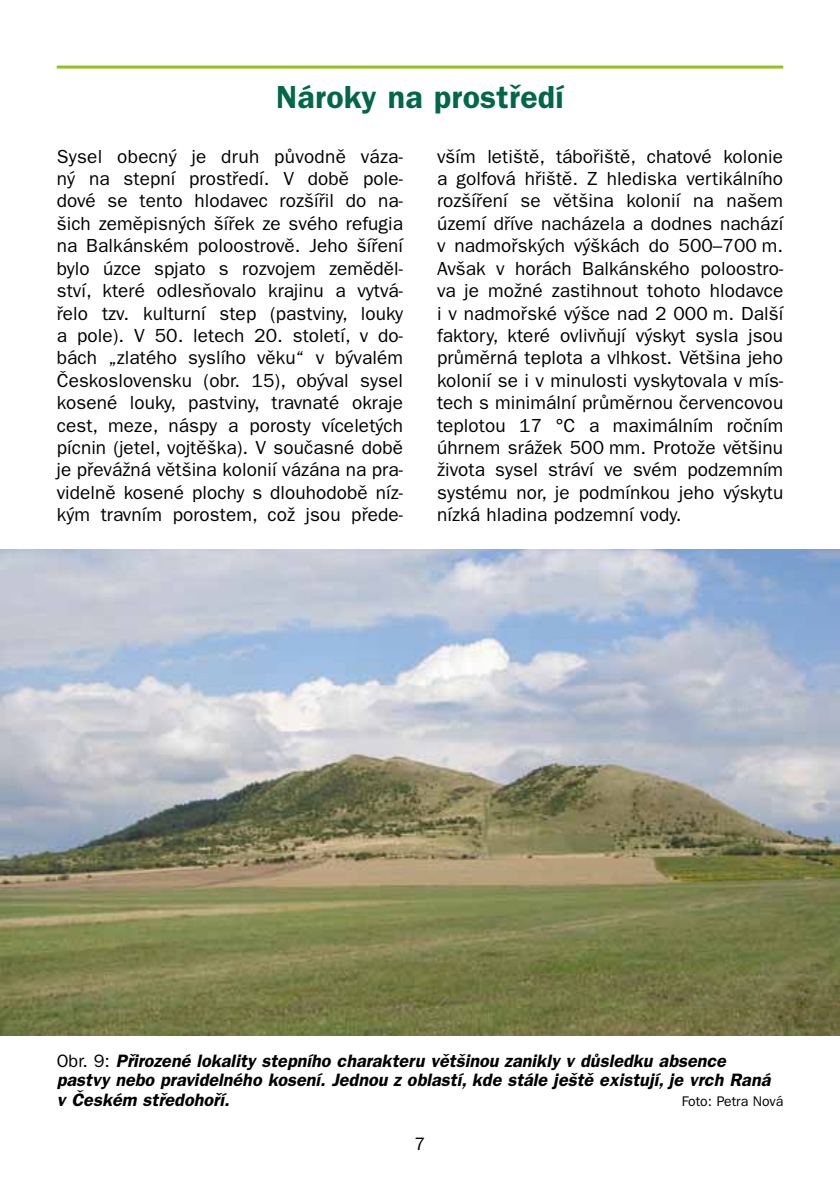
<style>
.page{position:relative;width:840px;height:1191px;background:#fff}
.page>*{position:absolute;margin:0;border:0;box-sizing:border-box;transform-origin:0 0}
.t1{font:600 32px "ITC Franklin Gothic CE";letter-spacing:.01em;color:#006748}
.t2{font:19px/22.4px "ITC Franklin Gothic CE";letter-spacing:.005em;color:#000;text-align:justify}
.t3{font:italic 600 18px/19.6px "ITC Franklin Gothic CE";color:#000}
.t4{font:18px "ITC Franklin Gothic CE";color:#000}
.t5{font:14px "ITC Franklin Gothic CE";color:#000}
.s1{font-weight:400;font-style:normal}
</style>
<div class="page">
<hr style="left:57px;top:66px;width:725px;height:3px;background:#94c11c">
<img style="left:0;top:550px;width:839px;height:485px">
<p class="t1" style="left:276px;top:79px;width:289px">Nároky na prostředí</p>
<p class="t2" style="left:437px;top:145px;width:347px">vším letiště, tábořiště, chatové kolonie a golfová hřiště. Z hlediska vertikálního rozšíření se většina kolonií na našem území dříve nacházela a dodnes nachází v nadmořských výškách do 500–700 m.<br>Avšak v horách Balkánského poloostro&shy;va je možné zastihnout tohoto hlodavce i v nadmořské výšce nad 2 000 m. Další faktory, které ovlivňují výskyt sysla jsou průměrná teplota a vlhkost. Většina jeho kolonií se i v minulosti vyskytovala v mís&shy;tech s minimální průměrnou červencovou teplotou 17 °C a maximálním ročním úhrnem srážek 500 mm. Protože většinu života sysel stráví ve svém podzemním systému nor, je podmínkou jeho výskytu nízká hladina podzemní vody.</p>
<p class="t2" style="left:57px;top:145px;width:347px">Sysel obecný je druh původně váza&shy;ný na stepní prostředí. V době pole&shy;dové se tento hlodavec rozšířil do na&shy;šich zeměpisných šířek ze svého refugia na Balkánském poloostrově. Jeho šíření bylo úzce spjato s rozvojem zeměděl&shy;ství, které odlesňovalo krajinu a vytvá&shy;řelo tzv. kulturní step (pastviny, louky a pole). V 50. letech 20. století, v do&shy;bách „zlatého syslího věku“ v bývalém Československu (obr. 15), obýval sysel kosené louky, pastviny, travnaté okraje cest, meze, náspy a porosty víceletých pícnin (jetel, vojtěška). V současné době je převážná většina kolonií vázána na pra&shy;videlně kosené plochy s dlouhodobě níz&shy;kým travním porostem, což jsou přede-</p>
<p class="t3" style="left:57px;top:1051px;width:714px"><span class="s1">Obr. 9:</span> Přirozené lokality stepního charakteru většinou zanikly v důsledku absence pastvy nebo pravidelného kosení. Jednou z oblastí, kde stále ještě existují, je vrch Raná v Českém středohoří.</p>
<p class="t5" style="left:681px;top:1093px;width:103px">Foto: Petra Nová</p>
<p class="t4" style="left:414px;top:1133px;width:12px">7</p>
</div>
